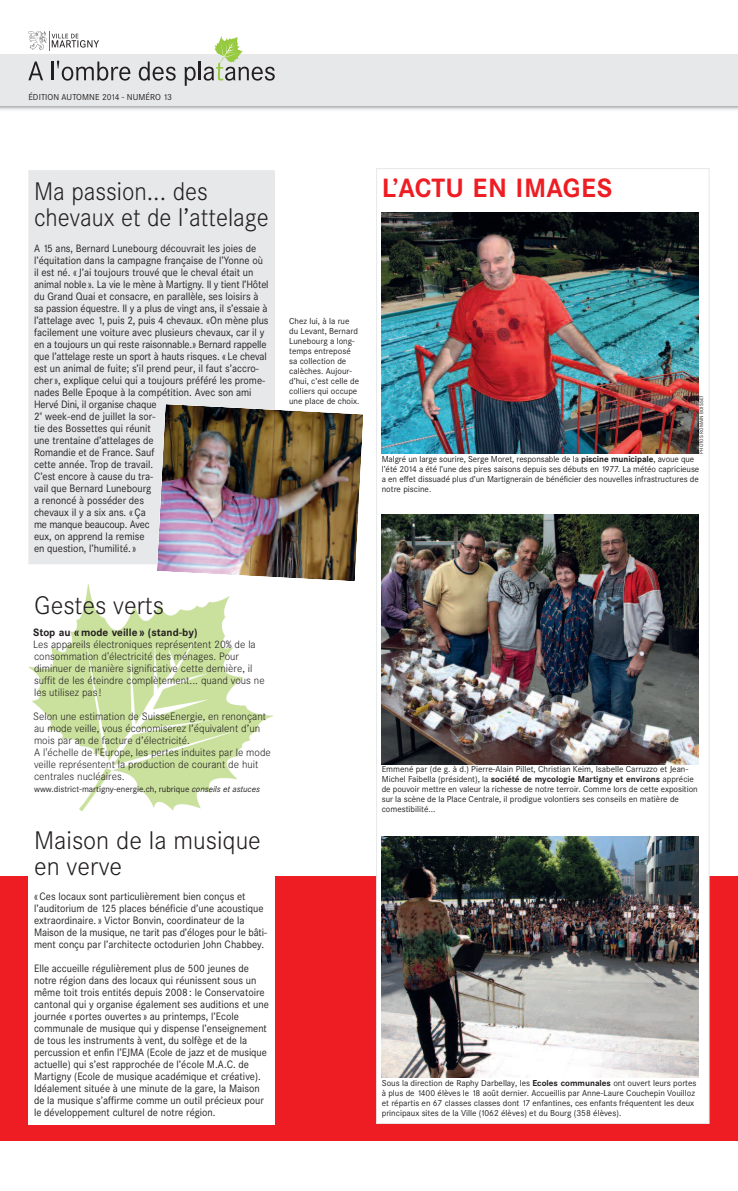
<style>
.page{position:relative;width:738px;height:1191px;background:#fff}
.page>*{position:absolute;margin:0;border:0;box-sizing:border-box;transform-origin:0 0}
.t1{font:700 26px "Corporate SBQ";letter-spacing:.01em;color:#ee1d23}
.t2{font:300 25px/26px "Corporate SBQ";color:#231f20;scale:.95 1}
.t3{font:300 25px/26px "Corporate SBQ";color:#231f20}
.t4{font:10.5px/12px "Corporate SBQ";color:#231f20;scale:.95 1}
.t5{font:300 10.5px/12px "Corporate SBQ";color:#231f20}
.t6{font:700 10.5px "Corporate SBQ";color:#231f20}
.t7{font:8.5px/10px "Corporate SBQ";color:#231f20}
.t8{font:5.2px "Corporate SBQ";color:#231f20;scale:.95 1}
.t9{font:5px "Corporate SBQ";letter-spacing:.01em;color:#231f20}
.s1{font-family:"Corporate S";font-style:italic;font-size:9px}
.s2{font-weight:700}
</style>
<div class="page">
<img style="left:28px;top:584px;width:245px;height:228px">
<div style="left:0;top:876px;width:737px;height:264px;background:#ee1d23"></div>
<div style="left:29px;top:171px;width:245px;height:392px;background:#e7e8e9"></div>
<div style="left:28px;top:170px;width:247px;height:394px;border:1px solid #e7e8e9"></div>
<img style="left:157px;top:404px;width:206px;height:177px">
<div style="left:377px;top:169px;width:331px;height:954px;background:#fff"></div>
<img style="left:381px;top:213px;width:316px;height:241px">
<img style="left:381px;top:836px;width:316px;height:241px">
<img style="left:381px;top:514px;width:316px;height:250px">
<div style="left:28px;top:852px;width:247px;height:272px;background:#fff"></div>
<div style="left:0;top:55px;width:737px;height:51px;background:#e7e8e9"></div>
<svg style="left:28px;top:62px;width:15px;height:18px"></svg>
<svg style="left:52px;top:60px;width:78px;height:21px"></svg>
<svg style="left:139px;top:62px;width:36px;height:19px"></svg>
<svg style="left:184px;top:36px;width:90px;height:50px"></svg>
<svg style="left:29px;top:31px;width:70px;height:19px"></svg>
<p class="t7" style="left:28px;top:92px;width:145px">ÉDITION AUTOMNE 2014 - NUMÉRO 13</p>
<h2 class="t2" style="left:34px;top:178px;width:248px">Ma passion... des chevaux et de l’attelage</h2>
<p class="t4" style="left:34px;top:242px;width:248px">A 15 ans, Bernard Lunebourg découvrait les joies de l’équitation dans la campagne française de l’Yonne où il est né. « J’ai toujours trouvé que le cheval était un animal noble». La vie le mène à Martigny. Il y tient l’Hôtel du Grand Quai et consacre, en parallèle, ses loisirs à sa passion équestre. Il y a plus de vingt ans, il s’essaie à l’attelage avec 1, puis 2, puis 4 chevaux. «On mène plus facilement une voiture avec plusieurs chevaux, car il y en a toujours un qui reste raisonnable.» Bernard rappelle que l’attelage reste un sport à hauts risques. «Le cheval est un animal de fuite; s’il prend peur, il faut s’accro&shy;cher », explique celui qui a toujours préféré les prome&shy;nades Belle Epoque à la compétition. Avec son ami Hervé Dini, il organise chaque<br>2</p>
<p class="t8" style="left:40px;top:410px;width:4px">e</p>
<p class="t4" style="left:34px;top:410px;width:129px;text-indent:11px">week-end de juillet la sor&shy;tie des Bossettes qui réunit une trentaine d’attelages de<br>Romandie et de France. Sauf cette année. Trop de travail.<br>C’est encore à cause du tra&shy;vail que Bernard Lunebourg a renoncé à posséder des chevaux il y a six ans. «Ça me manque beaucoup. Avec eux, on apprend la remise en question, l’humilité. »</p>
<h2 class="t3" style="left:34px;top:592px;width:131px">Gestes verts</h2>
<p class="t6" style="left:33px;top:626px;width:166px">Stop au « mode veille » (stand-by)</p>
<p class="t5" style="left:33px;top:638px;width:233px">Les appareils électroniques représentent 20% de la consommation d'électricité des ménages. Pour diminuer de manière significative cette dernière, il suffit de les éteindre complètement... quand vous ne les utilisez pas !</p>
<p class="t5" style="left:33px;top:710px;width:239px">Selon une estimation de SuisseEnergie, en renonçant au mode veille, vous économiserez l’équivalent d’un mois par an de facture d’électricité.<br>A l'échelle de l'Europe, les pertes induites par le mode veille représentent la production de courant de huit centrales nucléaires.</p>
<p class="t7" style="left:34px;top:784px;width:227px">www.district-martigny-energie.ch, rubrique <span class="s1">conseils et astuces</span></p>
<h2 class="t3" style="left:34px;top:828px;width:228px">Maison de la musique en verve</h2>
<p class="t4" style="left:34px;top:890px;width:246px">«Ces locaux sont particulièrement bien conçus et l’auditorium de 125 places bénéficie d’une acoustique extraordinaire. » Victor Bonvin, coordinateur de la Maison de la musique, ne tarit pas d’éloges pour le bâti&shy;ment conçu par l’architecte octodurien John Chabbey.</p>
<p class="t4" style="left:34px;top:962px;width:248px">Elle accueille régulièrement plus de 500 jeunes de notre région dans des locaux qui réunissent sous un même toit trois entités depuis 2008: le Conservatoire cantonal qui y organise également ses auditions et une journée « portes ouvertes » au printemps, l’Ecole communale de musique qui y dispense l’enseignement de tous les instruments à vent, du solfège et de la percussion et enfin l’EJMA (Ecole de jazz et de musique actuelle) qui s’est rapprochée de l’école M.A.C. de Martigny (Ecole de musique académique et créative).<br>Idéalement située à une minute de la gare, la Maison de la musique s’affirme comme un outil précieux pour le développement culturel de notre région.</p>
<p class="t7" style="left:289px;top:316px;width:72px">Chez lui, à la rue du Levant, Bernard<br>Lunebourg a long&shy;temps entreposé sa collection de calèches. Aujour&shy;d’hui, c’est celle de colliers qui occupe une place de choix.</p>
<h1 class="t1" style="left:381px;top:173px;width:232px">L’ACTU EN IMAGES</h1>
<p class="t9" style="left:698px;top:453px;width:60px;rotate:-90deg">PHOTOS ROMAIN BOISSET</p>
<p class="t7" style="left:381px;top:454px;width:319px">Malgré un large sourire, Serge Moret, responsable de la <span class="s2">piscine municipale</span>, avoue que l’été 2014 a été l’une des pires saisons depuis ses débuts en 1977. La météo capricieuse a en effet dissuadé plus d’un Martignerain de bénéficier des nouvelles infrastructures de notre piscine.</p>
<p class="t7" style="left:381px;top:764px;width:317px">Emmené par (de g. à d.) Pierre-Alain Pillet, Christian Keim, Isabelle Carruzzo et Jean-Michel Faibella (président), la <span class="s2">société de mycologie Martigny et environs</span> apprécie de pouvoir mettre en valeur la richesse de notre terroir. Comme lors de cette exposition sur la scène de la Place Centrale, il prodigue volontiers ses conseils en matière de comestibilité...</p>
<p class="t7" style="left:381px;top:1078px;width:316px">Sous la direction de Raphy Darbellay, les <span class="s2">Ecoles communales</span> ont ouvert leurs portes à plus de 1400 élèves le 18 août dernier. Accueillis par Anne-Laure Couchepin Vouilloz et répartis en 67 classes classes dont 17 enfantines, ces enfants fréquentent les deux principaux sites de la Ville (1062 élèves) et du Bourg (358 élèves).</p>
</div>
